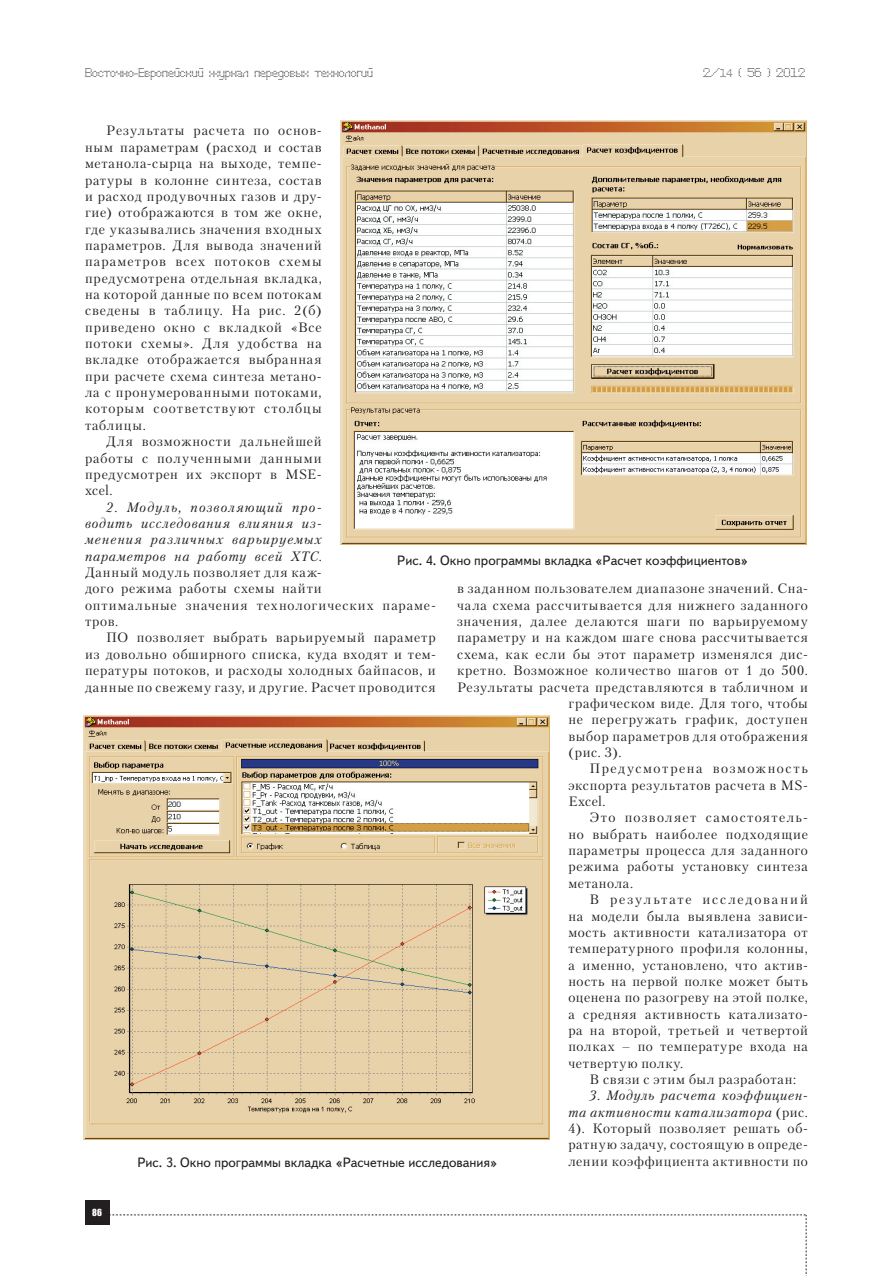
<style>
.page{position:relative;width:893px;height:1276px;background:#fff}
.page>*{position:absolute;margin:0;border:0;box-sizing:border-box;transform-origin:0 0}
.t1{font:13.5px/16.4px "Petersburg C";letter-spacing:.055em;color:#231f20;text-align:justify}
.t2{font:italic 13.5px/16.4px "Petersburg C";letter-spacing:.07em;color:#231f20;text-align:justify}
.t3{font:13.5px "Text Book C";color:#231f20}
.t4{font:13.5px "Petersburg C";letter-spacing:.095em;color:#231f20}
.t5{font:13.5px "Petersburg C";letter-spacing:.115em;color:#231f20}
.t6{font:13.5px "Petersburg C";letter-spacing:.14em;color:#231f20}
.t7{font:12px "Perfo";letter-spacing:.015em;color:#231f20}
.t8{font:9px "Impact";color:#fff}
.s1{font-size:10.5px}
.s2{font-style:italic}
</style>
<div class="page">
<div style="left:85px;top:1200px;width:24px;height:25px;background:#231f20"></div>
<svg style="left:109px;top:1214px;width:698px;height:62px"></svg>
<img style="left:84px;top:715px;width:466px;height:425px">
<img style="left:340px;top:120px;width:467px;height:424px">
<p class="t7" style="left:85px;top:65px;width:289px">Восточно-Европейский журнал передовых технологий</p>
<p class="t7" style="left:703px;top:65px;width:104px">2/<span class="s1">14</span> ( 56 ) 2012</p>
<p class="t1" style="left:85px;top:122px;width:238px;text-indent:21px">Результаты расчета по основ&shy;ным параметрам (расход и состав метанола-сырца на выходе, темпе&shy;ратуры в колонне синтеза, состав и расход продувочных газов и дру&shy;гие) отображаются в том же окне, где указывались значения входных параметров. Для вывода значений параметров всех потоков схемы предусмотрена отдельная вкладка, на которой данные по всем потокам сведены в таблицу. На рис. 2(б) приведено окно с вкладкой «Все потоки схемы». Для удобства на вкладке отображается выбранная при расчете схема синтеза метано&shy;ла с пронумерованными потоками, которым соответствуют столбцы таблицы.</p>
<p class="t1" style="left:85px;top:433px;width:238px;text-indent:21px">Для возможности дальнейшей работы с полученными данными предусмотрен их экспорт в MSE&shy;xcel.</p>
<p class="t2" style="left:85px;top:499px;width:238px;text-indent:21px">2. Модуль, позволяющий про&shy;водить исследования влияния из&shy;менения различных варьируемых параметров на работу всей ХТС.</p>
<p class="t1" style="left:85px;top:564px;width:352px;text-align:left">Данный модуль позволяет для каж-<br>дого режима работы схемы найти<br>оптимальные значения технологических параме&shy;тров.</p>
<p class="t1" style="left:85px;top:629px;width:352px;text-indent:21px">ПО позволяет выбрать варьируемый параметр из довольно обширного списка, куда входят и тем&shy;пературы потоков, и расходы холодных байпасов, и данные по свежему газу, и другие. Расчет проводится</p>
<p class="t3" style="left:397px;top:553px;width:352px">Рис. 4. Окно программы вкладка «Расчет коэффициентов»</p>
<p class="t1" style="left:457px;top:580px;width:352px">в заданном пользователем диапазоне значений. Сна-</p>
<p class="t1" style="left:457px;top:597px;width:352px">чала схема рассчитывается для нижнего заданного</p>
<p class="t1" style="left:457px;top:613px;width:352px">значения, далее делаются шаги по варьируемому</p>
<p class="t1" style="left:457px;top:629px;width:352px">параметру и на каждом шаге снова рассчитывается</p>
<p class="t1" style="left:457px;top:646px;width:352px">схема, как если бы этот параметр изменялся дис-</p>
<p class="t1" style="left:457px;top:662px;width:352px">кретно. Возможное количество шагов от 1 до 500.</p>
<p class="t1" style="left:457px;top:678px;width:352px">Результаты расчета представляются в табличном и</p>
<p class="t1" style="left:568px;top:695px;width:241px">графическом виде. Для того, чтобы</p>
<p class="t1" style="left:568px;top:711px;width:241px">не перегружать график, доступен</p>
<p class="t1" style="left:568px;top:727px;width:241px">выбор параметров для отображения</p>
<p class="t1" style="left:568px;top:744px;width:55px">(рис. 3).</p>
<p class="t5" style="left:590px;top:760px;width:220px">Предусмотрена возможность</p>
<p class="t1" style="left:568px;top:776px;width:241px">экспорта результатов расчета в MS-</p>
<p class="t1" style="left:568px;top:793px;width:39px">Excel.</p>
<p class="t4" style="left:590px;top:809px;width:220px">Это позволяет самостоятель-</p>
<p class="t1" style="left:568px;top:825px;width:241px">но выбрать наиболее подходящие</p>
<p class="t1" style="left:568px;top:842px;width:241px">параметры процесса для заданного</p>
<p class="t1" style="left:568px;top:858px;width:241px">режима работы установку синтеза</p>
<p class="t1" style="left:568px;top:874px;width:66px">метанола.</p>
<p class="t6" style="left:590px;top:891px;width:220px">В результате исследований</p>
<p class="t1" style="left:568px;top:907px;width:241px">на модели была выявлена зависи-</p>
<p class="t1" style="left:568px;top:924px;width:241px">мость активности катализатора от</p>
<p class="t1" style="left:568px;top:940px;width:241px">температурного профиля колонны,</p>
<p class="t1" style="left:568px;top:956px;width:241px">а именно, установлено, что актив-</p>
<p class="t1" style="left:568px;top:973px;width:241px">ность на первой полке может быть</p>
<p class="t1" style="left:568px;top:989px;width:241px">оценена по разогреву на этой полке,</p>
<p class="t1" style="left:568px;top:1005px;width:241px">а средняя активность катализато-</p>
<p class="t1" style="left:568px;top:1022px;width:241px">ра на второй, третьей и четвертой</p>
<p class="t1" style="left:568px;top:1038px;width:241px">полках – по температуре входа на</p>
<p class="t1" style="left:568px;top:1054px;width:116px">четвертую полку.</p>
<p class="t1" style="left:590px;top:1071px;width:208px">В связи с этим был разработан:</p>
<p class="t1" style="left:568px;top:1087px;width:241px;text-indent:21px"><span class="s2">3. Модуль расчета коэффициен&shy;та активности катализатора</span> (рис.<br>4). Который позволяет решать об&shy;ратную задачу, состоящую в опреде-</p>
<p class="t3" style="left:137px;top:1155px;width:362px">Рис. 3. Окно программы вкладка «Расчетные исследования»</p>
<p class="t1" style="left:568px;top:1152px;width:241px">лении коэффициента активности по</p>
<p class="t8" style="left:92px;top:1205px;width:11px">86</p>
</div>
